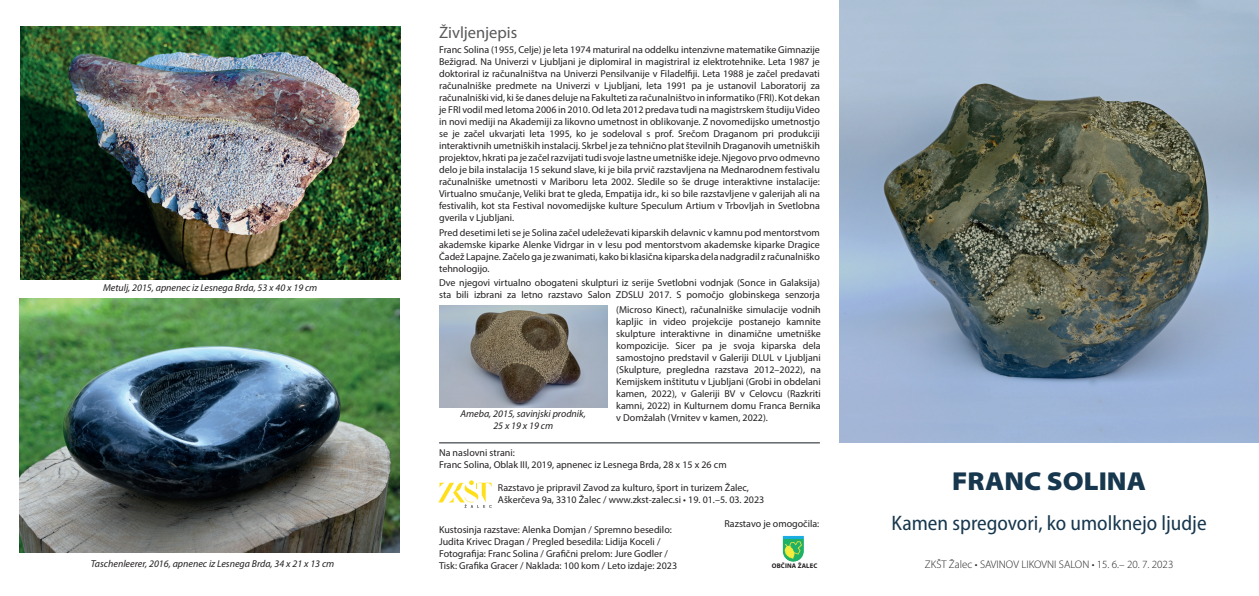
<style>
.page{position:relative;width:1259px;height:596px;background:#fff}
.page>*{position:absolute;margin:0;border:0;box-sizing:border-box;transform-origin:0 0}
.t1{font:26px "Myriad Variable Concept";color:#17374e}
.t2{font:21px "Myriad Variable Concept";color:#17374e}
.t3{font:16.5px "Myriad Pro";color:#57585a}
.t4{font:300 11px "Myriad Pro";color:#231f20}
.t5{font:10px/12px "Myriad Pro";color:#231f20}
.t6{font:italic 10px/12px "Myriad Pro";color:#231f20;text-align:center}
.t7{font:700 6.7px "Myriad Pro";letter-spacing:.02em;color:#231f20}
</style>
<div class="page">
<svg style="left:438px;top:480px;width:53px;height:27px"></svg>
<img style="left:782px;top:535px;width:22px;height:27px">
<hr style="left:439px;top:442px;width:381px;height:1px;background:#141b21">
<img style="left:20px;top:26px;width:380px;height:253px">
<img style="left:20px;top:298px;width:380px;height:254px">
<img style="left:839px;top:0;width:420px;height:442px">
<img style="left:439px;top:305px;width:168px;height:102px">
<p class="t6" style="left:103px;top:281px;width:216px">Metulj, 2015, apnenec iz Lesnega Brda, 53 x 40 x 19 cm</p>
<h3 class="t3" style="left:439px;top:22px;width:80px">Življenjepis</h3>
<p class="t5" style="left:439px;top:43px;width:382px;text-align:justify">Franc Solina (1955, Celje) je leta 1974 maturiral na oddelku intenzivne matematike Gimnazije Bežigrad. Na Univerzi v Ljubljani je diplomiral in magistriral iz elektrotehnike. Leta 1987 je doktoriral iz računalništva na Univerzi Pensilvanije v Filadelfiji. Leta 1988 je začel predavati računalniške predmete na Univerzi v Ljubljani, leta 1991 pa je ustanovil Laboratorij za računalniški vid, ki še danes deluje na Fakulteti za računalništvo in informatiko (FRI). Kot dekan je FRI vodil med letoma 2006 in 2010. Od leta 2012 predava tudi na magistrskem študiju Video in novi mediji na Akademiji za likovno umetnost in oblikovanje. Z novomedijsko umetnostjo se je začel ukvarjati leta 1995, ko je sodeloval s prof. Srečom Draganom pri produkciji interaktivnih umetniških instalacij. Skrbel je za tehnično plat številnih Draganovih umetniških projektov, hkrati pa je začel razvijati tudi svoje lastne umetniške ideje. Njegovo prvo odmevno delo je bila instalacija 15 sekund slave, ki je bila prvič razstavljena na Mednarodnem festivalu računalniške umetnosti v Mariboru leta 2002. Sledile so še druge interaktivne instalacije:<br>Virtualno smučanje, Veliki brat te gleda, Empatija idr., ki so bile razstavljene v galerijah ali na festivalih, kot sta Festival novomedijske kulture Speculum Artium v Trbovljah in Svetlobna gverila v Ljubljani.</p>
<p class="t5" style="left:439px;top:226px;width:382px;text-align:justify">Pred desetimi leti se je Solina začel udeleževati kiparskih delavnic v kamnu pod mentorstvom akademske kiparke Alenke Vidrgar in v lesu pod mentorstvom akademske kiparke Dragice Čadež Lapajne. Začelo ga je zwanimati, kako bi klasična kiparska dela nadgradil z računalniško tehnologijo.</p>
<p class="t5" style="left:439px;top:276px;width:382px">Dve njegovi virtualno obogateni skulpturi iz serije Svetlobni vodnjak (Sonce in Galaksija) sta bili izbrani za letno razstavo Salon ZDSLU 2017. S pomočjo globinskega senzorja</p>
<p class="t6" style="left:460px;top:407px;width:127px">Ameba, 2015, savinjski prodnik,<br>25 x 19 x 19 cm</p>
<p class="t5" style="left:616px;top:303px;width:206px;text-align:justify">(Microso Kinect), računalniške simulacije vodnih kapljic in video projekcije postanejo kamnite skulpture interaktivne in dinamične umetniške kompozicije. Sicer pa je svoja kiparska dela samostojno predstavil v Galeriji DLUL v Ljubljani (Skulpture, pregledna razstava 2012–2022), na Kemijskem inštitutu v Ljubljani (Grobi in obdelani kamen, 2022), v Galeriji BV v Celovcu (Razkriti kamni, 2022) in Kulturnem domu Franca Bernika v Domžalah (Vrnitev v kamen, 2022).</p>
<p class="t5" style="left:439px;top:446px;width:289px">Na naslovni strani:<br>Franc Solina, Oblak III, 2019, apnenec iz Lesnega Brda, 28 x 15 x 26 cm</p>
<p class="t5" style="left:498px;top:481px;width:268px">Razstavo je pripravil Zavod za kulturo, šport in turizem Žalec,<br>Aškerčeva 9a, 3310 Žalec / www.zkst-zalec.si • 19. 01.–5. 03. 2023</p>
<h1 class="t1" style="left:952px;top:465px;width:195px">FRANC SOLINA</h1>
<p class="t5" style="left:724px;top:517px;width:96px">Razstavo je omogočila:</p>
<h2 class="t2" style="left:891px;top:510px;width:316px">Kamen spregovori, ko umolknejo ljudje</h2>
<p class="t5" style="left:439px;top:523px;width:239px">Kustosinja razstave: Alenka Domjan / Spremno besedilo:<br>Judita Krivec Dragan / Pregled besedila: Lidija Koceli / Fotografija: Franc Solina / Grafični prelom: Jure Godler / Tisk: Grafika Gracer / Naklada: 100 kom / Leto izdaje: 2023</p>
<p class="t6" style="left:91px;top:556px;width:245px">Taschenleerer, 2016, apnenec iz Lesnega Brda, 34 x 21 x 13 cm</p>
<p class="t4" style="left:925px;top:557px;width:250px">ZKŠT Žalec • SAVINOV LIKOVNI SALON • 15. 6.– 20. 7. 2023</p>
<p class="t7" style="left:772px;top:560px;width:47px">OBČINA ŽALEC</p>
</div>
